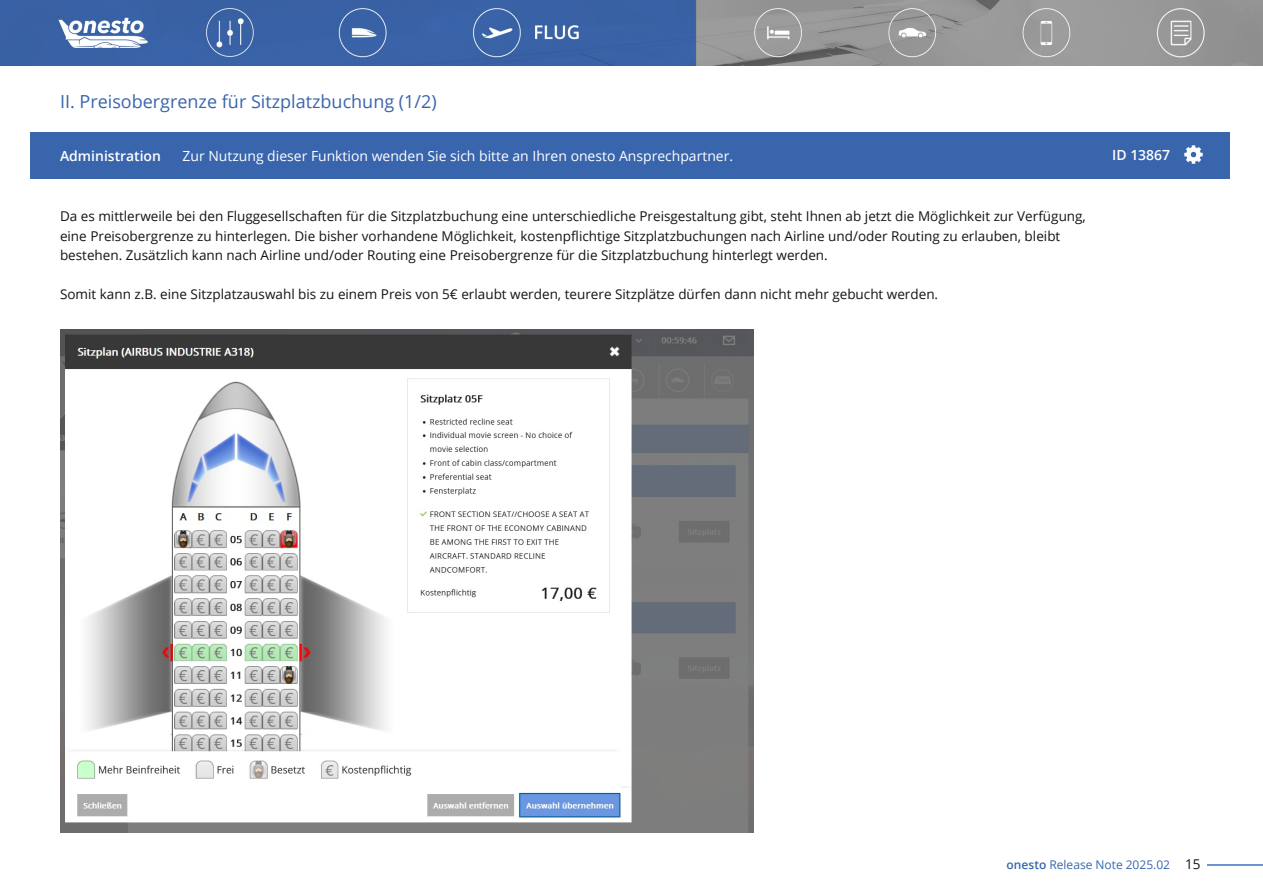
<style>
.page{position:relative;width:1263px;height:893px;background:#fff}
.page>*{position:absolute;margin:0;border:0;box-sizing:border-box;transform-origin:0 0}
.t1{font:18px "Open Sans";color:#3965ad}
.t2{font:13.95px "Open Sans";color:#fff}
.t3{font:600 13.95px "Open Sans";color:#fff}
.t4{font:13.5px/19.5px "Open Sans";color:#161413}
.t5{font:12px "Open Sans";color:#3867ae}
.s1{font-weight:600}
.s2{font-size:13.5px;color:#161413}
</style>
<div class="page">
<hr style="left:1207px;top:864px;width:56px;height:2px;background:#6c94cd">
<div style="left:30px;top:132px;width:1199px;height:47px;background:#3965ad"></div>
<img style="left:1184px;top:145px;width:18px;height:19px">
<img style="left:0;top:0;width:1263px;height:65px">
<img style="left:60px;top:329px;width:693px;height:504px">
<h1 class="t1" style="left:60px;top:89px;width:378px">II. Preisobergrenze für Sitzplatzbuchung (1/2)</h1>
<p class="t3" style="left:60px;top:146px;width:103px">Administration</p>
<p class="t2" style="left:182px;top:146px;width:552px">Zur Nutzung dieser Funktion wenden Sie sich bitte an Ihren onesto Ansprechpartner.</p>
<p class="t4" style="left:60px;top:206px;width:1027px">Da es mittlerweile bei den Fluggesellschaften für die Sitzplatzbuchung eine unterschiedliche Preisgestaltung gibt, steht Ihnen ab jetzt die Möglichkeit zur Verfügung, eine Preisobergrenze zu hinterlegen. Die bisher vorhandene Möglichkeit, kostenpflichtige Sitzplatzbuchungen nach Airline und/oder Routing zu erlauben, bleibt bestehen. Zusätzlich kann nach Airline und/oder Routing eine Preisobergrenze für die Sitzplatzbuchung hinterlegt werden.</p>
<p class="t4" style="left:60px;top:284px;width:880px">Somit kann z.B. eine Sitzplatzauswahl bis zu einem Preis von 5€ erlaubt werden, teurere Sitzplätze dürfen dann nicht mehr gebucht werden.</p>
<p class="t3" style="left:1112px;top:145px;width:59px">ID 13867</p>
<p class="t5" style="left:1006px;top:856px;width:195px"><span class="s1">onesto</span> Release Note 2025.02 <span class="s2">15</span></p>
</div>
